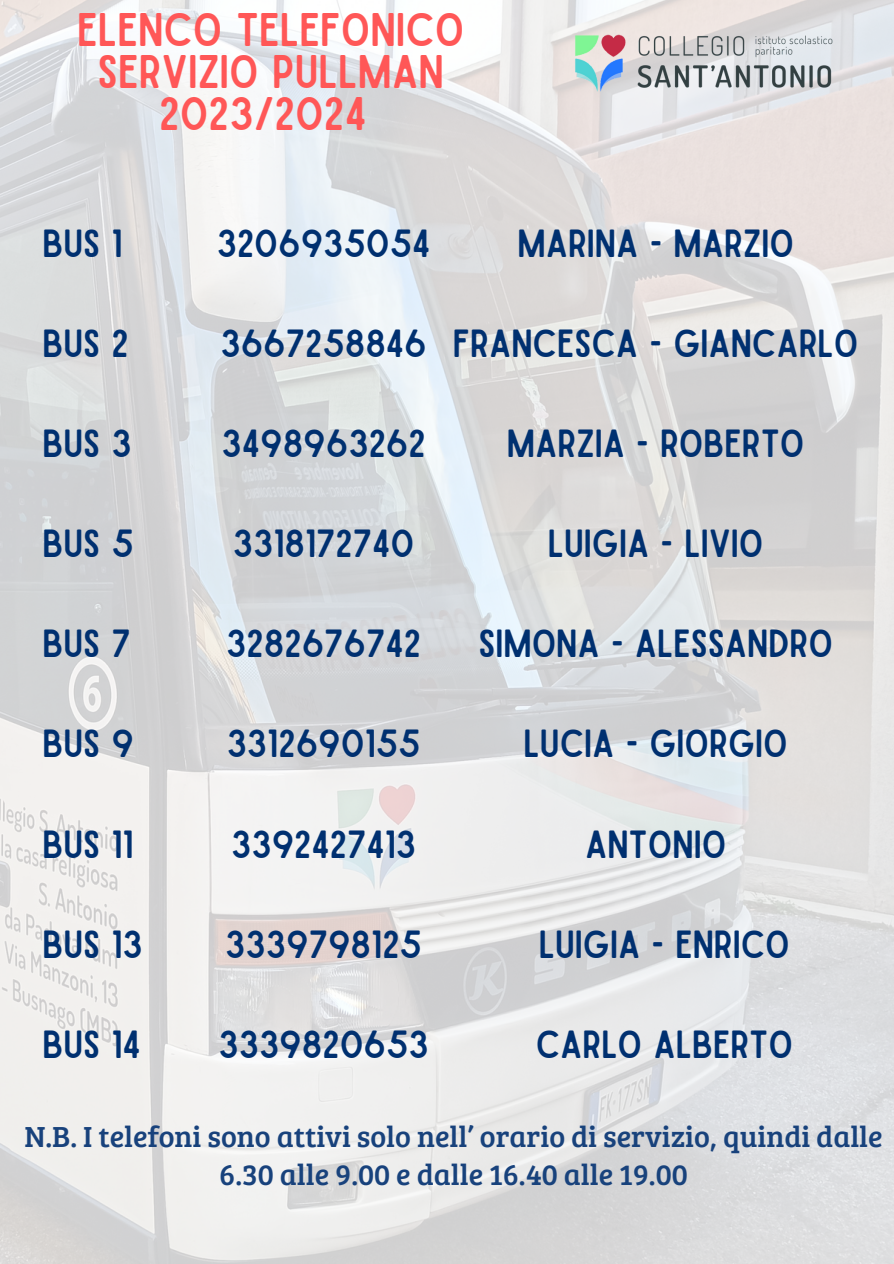
<style>
.page{position:relative;width:894px;height:1264px;background:#fff}
.page>*{position:absolute;margin:0;border:0;box-sizing:border-box;transform-origin:0 0}
.t1{font:45px "Sailors";color:#ff5757}
.t2{font:37.5px "Sailors";color:#003070}
.t3{font:30px/38.2px "Bree Serif";color:#18427c;text-align:center}
</style>
<div class="page">
<img style="left:0;top:0;width:893px;height:1263px">
<img style="left:546px;top:5px;width:318px;height:116px">
<h1 class="t1" style="left:77px;top:13px;width:388px">ELENCO TELEFONICO</h1>
<h1 class="t1" style="left:97px;top:55px;width:348px">SERVIZIO PULLMAN</h1>
<h2 class="t1" style="left:159px;top:97px;width:209px">2023/2024</h2>
<p class="t2" style="left:42px;top:229px;width:82px">BUS 1</p>
<h3 class="t2" style="left:217px;top:229px;width:215px">3206935054</h3>
<h2 class="t2" style="left:517px;top:229px;width:278px">MARINA - MARZIO</h2>
<h3 class="t2" style="left:42px;top:329px;width:88px">BUS 2</h3>
<h3 class="t2" style="left:220px;top:329px;width:208px">3667258846</h3>
<h3 class="t2" style="left:453px;top:329px;width:407px">FRANCESCA - GIANCARLO</h3>
<h3 class="t2" style="left:42px;top:429px;width:91px">BUS 3</h3>
<h2 class="t2" style="left:221px;top:429px;width:206px">3498963262</h2>
<h3 class="t2" style="left:507px;top:429px;width:299px">MARZIA - ROBERTO</h3>
<h3 class="t2" style="left:42px;top:529px;width:93px">BUS 5</h3>
<h3 class="t2" style="left:233px;top:529px;width:183px">3318172740</h3>
<h3 class="t2" style="left:547px;top:529px;width:217px">LUIGIA - LIVIO</h3>
<h2 class="t2" style="left:42px;top:629px;width:90px">BUS 7</h2>
<h2 class="t2" style="left:226px;top:629px;width:196px">3282676742</h2>
<h2 class="t2" style="left:478px;top:629px;width:356px">SIMONA - ALESSANDRO</h2>
<h3 class="t2" style="left:42px;top:730px;width:93px">BUS 9</h3>
<h3 class="t2" style="left:226px;top:730px;width:195px">3312690155</h3>
<h3 class="t2" style="left:523px;top:730px;width:265px">LUCIA - GIORGIO</h3>
<h2 class="t2" style="left:42px;top:830px;width:93px">BUS 11</h2>
<h2 class="t2" style="left:231px;top:830px;width:186px">3392427413</h2>
<h3 class="t2" style="left:585px;top:830px;width:143px">ANTONIO</h3>
<h3 class="t2" style="left:42px;top:930px;width:102px">BUS 13</h3>
<h3 class="t2" style="left:225px;top:930px;width:198px">3339798125</h3>
<h2 class="t2" style="left:538px;top:930px;width:252px">LUIGIA - ENRICO</h2>
<h3 class="t2" style="left:42px;top:1030px;width:100px">BUS 14</h3>
<h3 class="t2" style="left:218px;top:1030px;width:212px">3339820653</h3>
<h3 class="t2" style="left:535px;top:1030px;width:259px">CARLO ALBERTO</h3>
<p class="t3" style="left:24px;top:1115px;width:859px">N.B. I telefoni sono attivi solo nell’ orario di servizio, quindi dalle<br>6.30 alle 9.00 e dalle 16.40 alle 19.00</p>
</div>
